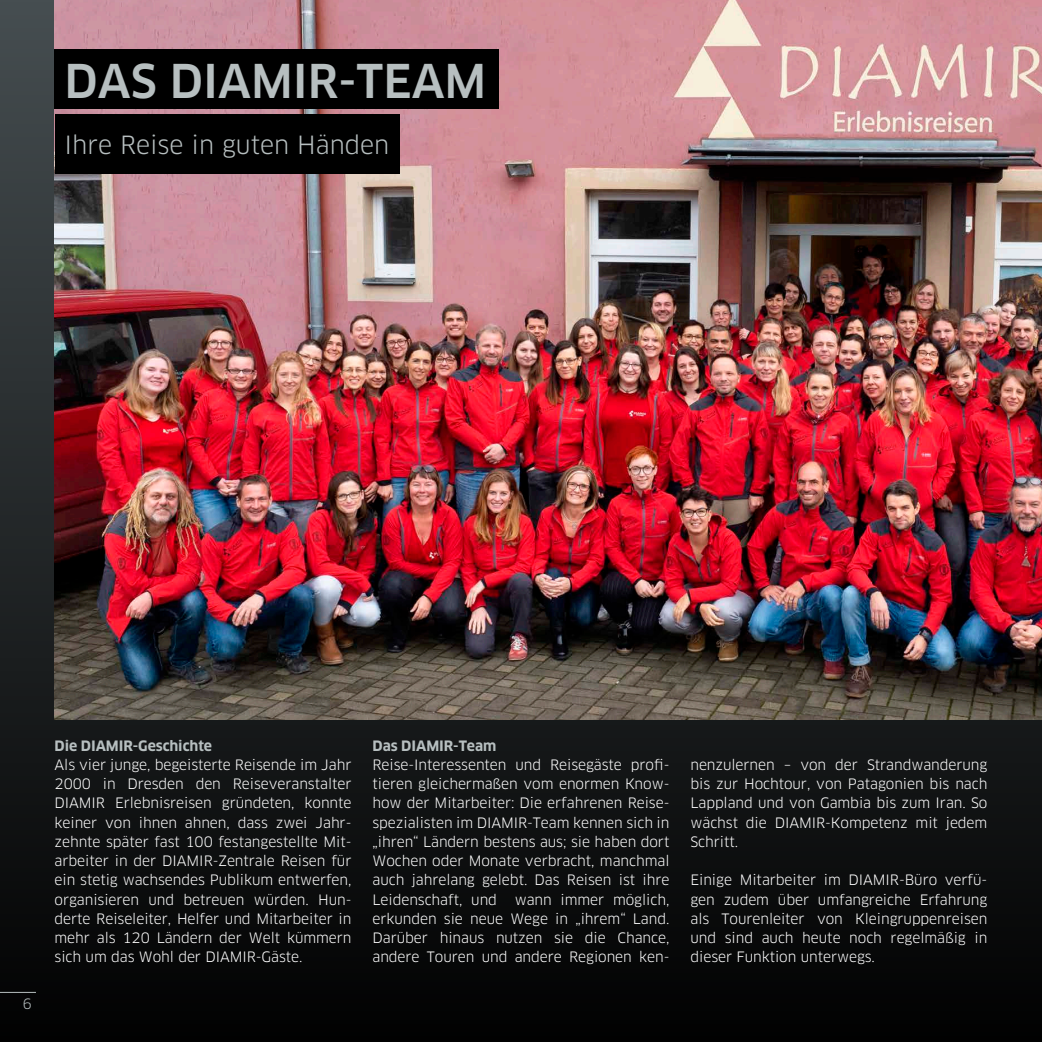
<style>
.page{position:relative;width:1042px;height:1042px;background:#fff}
.page>*{position:absolute;margin:0;border:0;box-sizing:border-box;transform-origin:0 0}
.t1{font:500 45.5px "Clan";color:#b7bfc0}
.t2{font:24.5px "Clan";color:#b7bfc0}
.t3{font:14px/19.2px "Clan";letter-spacing:-.005em;color:#fff;text-align:justify}
.t4{font:700 14px "Clan";letter-spacing:-.005em;color:#b7bfc0}
.t5{font:14px "Clan";color:#b7bfc0}
</style>
<div class="page">
<div style="left:0;top:0;width:1042px;height:1042px;background:linear-gradient(to bottom,#484f52,#010101)"></div>
<hr style="left:0;top:992px;width:36px;height:1px;background:#b7bfc0">
<img style="left:55px;top:0;width:987px;height:719px">
<div style="left:55px;top:114px;width:344px;height:60px;background:#000"></div>
<div style="left:55px;top:50px;width:444px;height:59px;background:#000"></div>
<h1 class="t1" style="left:64px;top:56px;width:423px">DAS DIAMIR-TEAM</h1>
<h2 class="t2" style="left:64px;top:131px;width:326px">Ihre Reise in guten Händen</h2>
<p class="t5" style="left:23px;top:995px;width:11px">6</p>
<p class="t4" style="left:55px;top:738px;width:159px">Die DIAMIR-Geschichte</p>
<p class="t3" style="left:55px;top:755px;width:298px">Als vier junge, begeisterte Reisende im Jahr 2000 in Dresden den Reiseveranstalter DIAMIR Erlebnisreisen gründeten, konnte keiner von ihnen ahnen, dass zwei Jahr&shy;zehnte später fast 100 festangestellte Mit&shy;arbeiter in der DIAMIR-Zentrale Reisen für ein stetig wachsendes Publikum entwerfen, organisieren und betreuen würden. Hun&shy;derte Reiseleiter, Helfer und Mitarbeiter in mehr als 120 Ländern der Welt kümmern sich um das Wohl der DIAMIR-Gäste.</p>
<p class="t4" style="left:372px;top:738px;width:125px">Das DIAMIR-Team</p>
<p class="t3" style="left:372px;top:755px;width:298px">Reise-Interessenten und Reisegäste profi&shy;tieren gleichermaßen vom enormen Know&shy;how der Mitarbeiter: Die erfahrenen Reise&shy;spezialisten im DIAMIR-Team kennen sich in „ihren“ Ländern bestens aus; sie haben dort Wochen oder Monate verbracht, manchmal auch jahrelang gelebt. Das Reisen ist ihre Leidenschaft, und</p>
<p class="t3" style="left:372px;top:890px;width:298px;text-indent:142px">wann immer möglich, erkunden sie neue Wege in „ihrem“ Land.<br>Darüber hinaus nutzen sie die Chance, andere Touren und andere Regionen ken-</p>
<p class="t3" style="left:690px;top:755px;width:298px">nenzulernen – von der Strandwanderung bis zur Hochtour, von Patagonien bis nach Lappland und von Gambia bis zum Iran. So wächst die DIAMIR-Kompetenz mit jedem Schritt.</p>
<p class="t3" style="left:690px;top:870px;width:298px">Einige Mitarbeiter im DIAMIR-Büro verfü&shy;gen zudem über umfangreiche Erfahrung als Tourenleiter von Kleingruppenreisen und sind auch heute noch regelmäßig in dieser Funktion unterwegs.</p>
</div>
